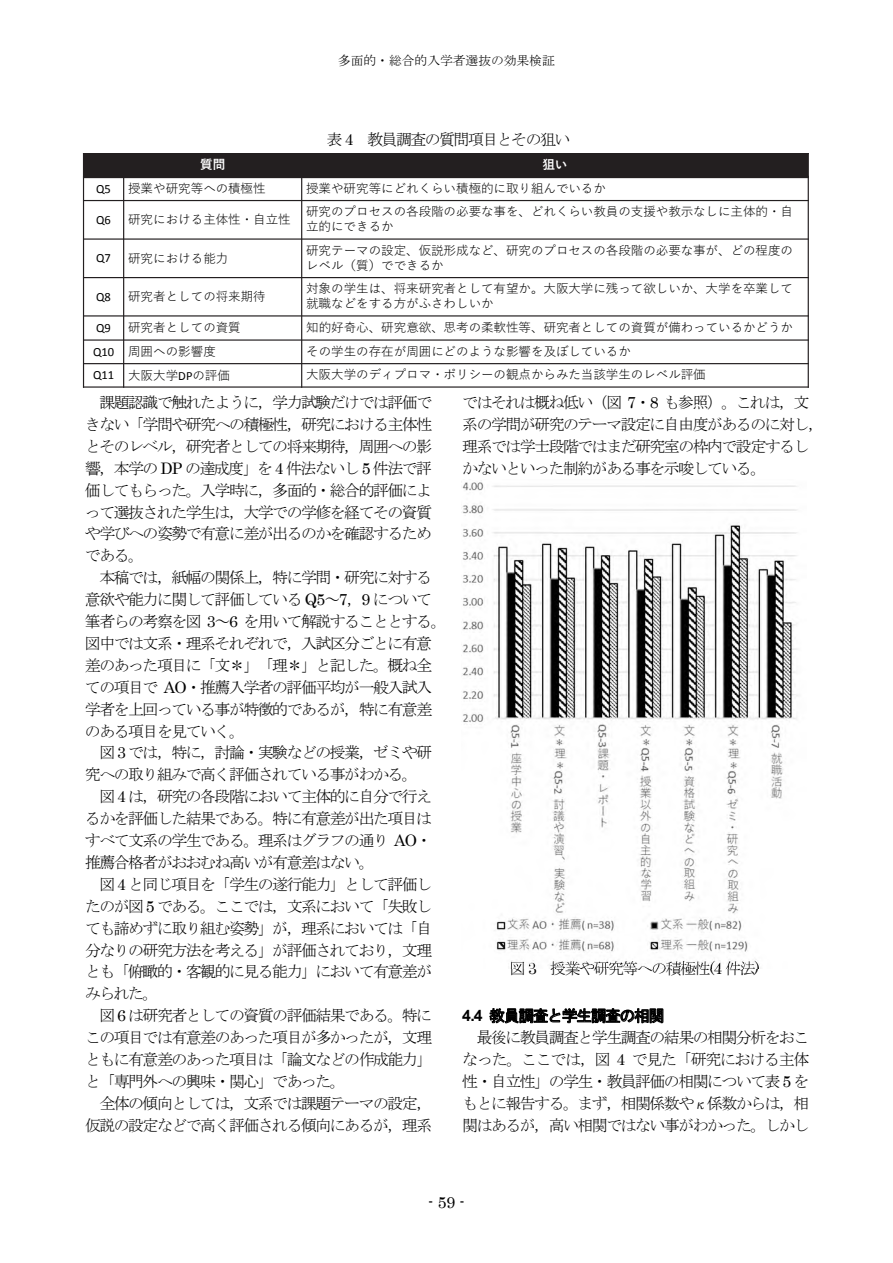
<style>
.page{position:relative;width:893px;height:1263px;background:#fff}
.page>*{position:absolute;margin:0;border:0;box-sizing:border-box;transform-origin:0 0}
.t1{font:15.9px/21.9px "MS Mincho";letter-spacing:-.09em;color:#000}
.t2{font:15.9px "MS Mincho";letter-spacing:-.07em;color:#000}
.t3{font:15.9px "MS Gothic";letter-spacing:-.09em;color:#000}
.t4{font:15.9px "Century";color:#000}
.t5{font:12.75px "MS Mincho";color:#000}
.t6{font:12.6px/15px "Yu Gothic";letter-spacing:.005em;color:#000}
.t7{font:12.6px "Calibri";color:#000}
.t8{font:700 12.6px "Yu Gothic";color:#fff}
.s1{font-family:"Century"}
.s2{font-family:"Calibri"}
.s3{font-family:"Arial";font-weight:700}
</style>
<div class="page">
<svg style="left:489px;top:1008px;width:174px;height:16px"></svg>
<img style="left:462px;top:480px;width:336px;height:489px">
<div style="left:84px;top:154px;width:724px;height:23px;background:#231f20"></div>
<hr style="left:123px;top:153px;width:1px;height:235px;background:#231f20">
<hr style="left:301px;top:153px;width:1px;height:235px;background:#231f20">
<hr style="left:83px;top:176px;width:726px;height:2px;background:#231f20">
<hr style="left:83px;top:200px;width:726px;height:1px;background:#231f20">
<hr style="left:83px;top:238px;width:726px;height:2px;background:#231f20">
<hr style="left:83px;top:277px;width:726px;height:1px;background:#231f20">
<hr style="left:83px;top:315px;width:726px;height:1px;background:#231f20">
<hr style="left:83px;top:339px;width:726px;height:2px;background:#231f20">
<hr style="left:83px;top:363px;width:726px;height:1px;background:#231f20">
<hr style="left:83px;top:153px;width:1px;height:235px;background:#231f20">
<hr style="left:808px;top:153px;width:1px;height:235px;background:#231f20">
<hr style="left:83px;top:153px;width:726px;height:1px;background:#231f20">
<hr style="left:83px;top:386px;width:726px;height:2px;background:#231f20">
<p class="t5" style="left:338px;top:54px;width:218px">多面的・総合的入学者選抜の効果検証</p>
<p class="t1" style="left:327px;top:129px;width:245px">表 <span class="s1">4</span> 教員調査の質問項目とその狙い</p>
<p class="t8" style="left:200px;top:158px;width:27px">質問</p>
<p class="t8" style="left:542px;top:158px;width:26px">狙い</p>
<p class="t7" style="left:96px;top:181px;width:16px">Q5</p>
<p class="t6" style="left:128px;top:179px;width:139px">授業や研究等への積極性</p>
<p class="t6" style="left:306px;top:179px;width:301px">授業や研究等にどれくらい積極的に取り組んでいるか</p>
<p class="t7" style="left:96px;top:212px;width:16px">Q6</p>
<p class="t6" style="left:128px;top:211px;width:164px">研究における主体性・自立性</p>
<p class="t6" style="left:306px;top:203px;width:488px">研究のプロセスの各段階の必要な事を、どれくらい教員の支援や教示なしに主体的・自立的にできるか</p>
<p class="t7" style="left:96px;top:250px;width:16px">Q7</p>
<p class="t6" style="left:128px;top:249px;width:102px">研究における能力</p>
<p class="t6" style="left:306px;top:241px;width:488px">研究テーマの設定、仮説形成など、研究のプロセスの各段階の必要な事が、どの程度のレベル（質）でできるか</p>
<p class="t7" style="left:96px;top:289px;width:16px">Q8</p>
<p class="t6" style="left:128px;top:287px;width:139px">研究者としての将来期待</p>
<p class="t6" style="left:306px;top:279px;width:488px">対象の学生は、将来研究者として有望か。大阪大学に残って欲しいか、大学を卒業して就職などをする方がふさわしいか</p>
<p class="t7" style="left:96px;top:320px;width:16px">Q9</p>
<p class="t6" style="left:128px;top:319px;width:114px">研究者としての資質</p>
<p class="t6" style="left:306px;top:318px;width:488px">知的好奇心、研究意欲、思考の柔軟性等、研究者としての資質が備わっているかどうか</p>
<p class="t6" style="left:93px;top:343px;width:124px"><span class="s2">Q10</span> 周囲への影響度</p>
<p class="t6" style="left:306px;top:342px;width:326px">その学生の存在が周囲にどのような影響を及ぼしているか</p>
<p class="t6" style="left:93px;top:366px;width:138px"><span class="s2">Q11</span> 大阪大学<span class="s2">DP</span>の評価</p>
<p class="t6" style="left:306px;top:366px;width:401px">大阪大学のディプロマ・ポリシーの観点からみた当該学生のレベル評価</p>
<p class="t1" style="left:99px;top:391px;width:334px">課題認識で触れたように，学力試験だけでは評価で</p>
<p class="t1" style="left:85px;top:413px;width:349px">きない「学問や研究への積極性，研究における主体性</p>
<p class="t1" style="left:85px;top:435px;width:349px">とそのレベル，研究者としての将来期待，周囲への影</p>
<p class="t1" style="left:85px;top:457px;width:348px">響，本学の <span class="s1">DP</span> の達成度」を <span class="s1">4</span> 件法ないし <span class="s1">5</span> 件法で評</p>
<p class="t1" style="left:85px;top:479px;width:349px">価してもらった。入学時に，多面的・総合的評価によ</p>
<p class="t1" style="left:85px;top:501px;width:349px">って選抜された学生は，大学での学修を経てその資質</p>
<p class="t1" style="left:85px;top:523px;width:349px">や学びへの姿勢で有意に差が出るのかを確認するため</p>
<p class="t1" style="left:85px;top:545px;width:61px">である。</p>
<p class="t1" style="left:99px;top:566px;width:334px">本稿では，紙幅の関係上，特に学問・研究に対する</p>
<p class="t1" style="left:85px;top:588px;width:349px">意欲や能力に関して評価している <span class="s1">Q5</span>～<span class="s1">7</span>，<span class="s1">9</span> について</p>
<p class="t1" style="left:85px;top:610px;width:363px">筆者らの考察を図 <span class="s1">3</span>～<span class="s1">6</span> を用いて解説することとする。</p>
<p class="t1" style="left:85px;top:632px;width:349px">図中では文系・理系それぞれで，入試区分ごとに有意</p>
<p class="t1" style="left:85px;top:654px;width:349px">差のあった項目に「文＊」「理＊」と記した。概ね全</p>
<p class="t1" style="left:85px;top:676px;width:349px">ての項目で <span class="s1">AO</span>・推薦入学者の評価平均が一般入試入</p>
<p class="t1" style="left:85px;top:698px;width:349px">学者を上回っている事が特徴的であるが，特に有意差</p>
<p class="t1" style="left:85px;top:720px;width:161px">のある項目を見ていく。</p>
<p class="t1" style="left:99px;top:742px;width:334px">図 <span class="s1">3</span> では，特に，討論・実験などの授業，ゼミや研</p>
<p class="t1" style="left:85px;top:763px;width:334px">究への取り組みで高く評価されている事がわかる。</p>
<p class="t1" style="left:99px;top:785px;width:334px">図 <span class="s1">4</span> は，研究の各段階において主体的に自分で行え</p>
<p class="t1" style="left:85px;top:807px;width:349px">るかを評価した結果である。特に有意差が出た項目は</p>
<p class="t1" style="left:85px;top:829px;width:349px">すべて文系の学生である。理系はグラフの通り <span class="s1">AO</span>・</p>
<p class="t1" style="left:85px;top:851px;width:291px">推薦合格者がおおむね高いが有意差はない。</p>
<p class="t1" style="left:99px;top:873px;width:334px">図 <span class="s1">4</span> と同じ項目を「学生の遂行能力」として評価し</p>
<p class="t1" style="left:85px;top:895px;width:349px">たのが図 <span class="s1">5</span> である。ここでは，文系において「失敗し</p>
<p class="t1" style="left:85px;top:917px;width:349px">ても諦めずに取り組む姿勢」が，理系においては「自</p>
<p class="t1" style="left:85px;top:939px;width:349px">分なりの研究方法を考える」が評価されており，文理</p>
<p class="t1" style="left:85px;top:961px;width:349px">とも「俯瞰的・客観的に見る能力」において有意差が</p>
<p class="t1" style="left:85px;top:982px;width:75px">みられた。</p>
<p class="t1" style="left:99px;top:1004px;width:334px">図 <span class="s1">6</span> は研究者としての資質の評価結果である。特に</p>
<p class="t1" style="left:85px;top:1026px;width:349px">この項目では有意差のあった項目が多かったが，文理</p>
<p class="t1" style="left:85px;top:1048px;width:349px">ともに有意差のあった項目は「論文などの作成能力」</p>
<p class="t1" style="left:85px;top:1070px;width:262px">と「専門外への興味・関心」であった。</p>
<p class="t1" style="left:99px;top:1092px;width:334px">全体の傾向としては，文系では課題テーマの設定，</p>
<p class="t1" style="left:85px;top:1114px;width:349px">仮説の設定などで高く評価される傾向にあるが，理系</p>
<p class="t1" style="left:462px;top:391px;width:363px">ではそれは概ね低い（図 <span class="s1">7</span>・<span class="s1">8</span> も参照）。これは，文系の学問が研究のテーマ設定に自由度があるのに対し，理系では学士段階ではまだ研究室の枠内で設定するしかないといった制約がある事を示唆している。</p>
<p class="t1" style="left:510px;top:957px;width:251px">図 <span class="s1">3</span> 授業や研究等への積極性<span class="s1">(4</span> 件法<span class="s1">)</span></p>
<p class="t3" style="left:462px;top:1008px;width:204px"><span class="s3">4.4</span> 教員調査と学生調査の相関</p>
<p class="t1" style="left:477px;top:1026px;width:334px">最後に教員調査と学生調査の結果の相関分析をおこ</p>
<p class="t2" style="left:462px;top:1051px;width:349px">なった。ここでは，図 <span class="s1">4</span> で見た「研究における主体</p>
<p class="t1" style="left:462px;top:1070px;width:348px">性・自立性」の学生・教員評価の相関について表 <span class="s1">5</span> を</p>
<p class="t1" style="left:462px;top:1092px;width:349px">もとに報告する。まず，相関係数やκ係数からは，相</p>
<p class="t1" style="left:462px;top:1114px;width:349px">関はあるが，高い相関ではない事がわかった。しかし</p>
<p class="t4" style="left:428px;top:1189px;width:38px">- 59 -</p>
</div>
